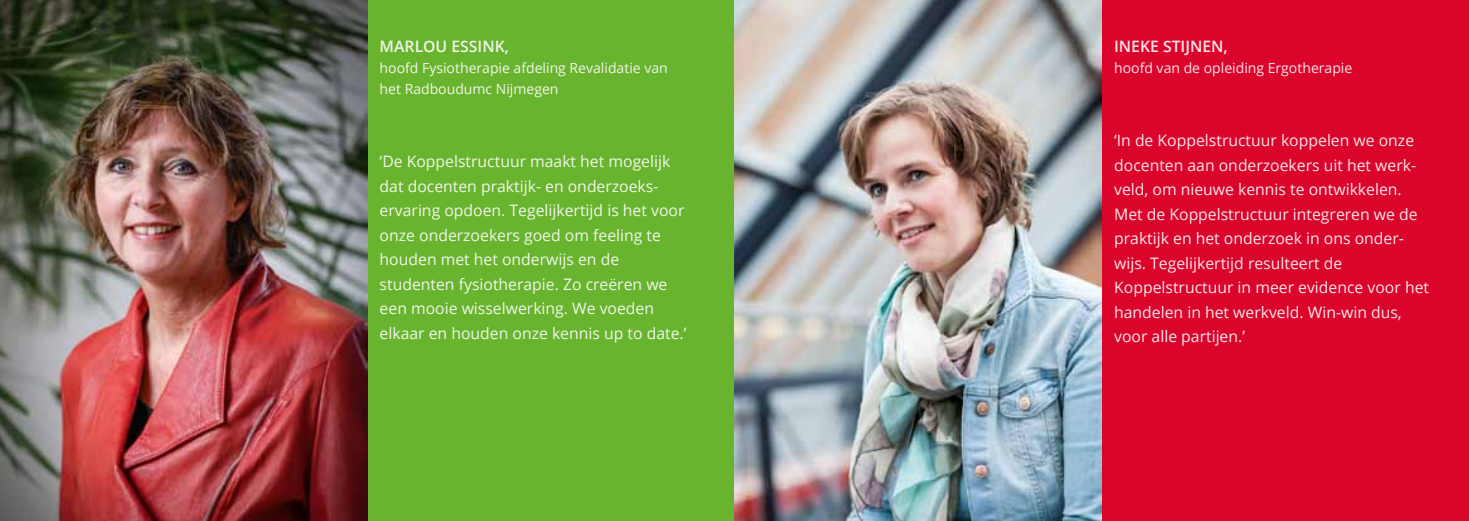
<style>
.page{position:relative;width:1469px;height:521px;background:#fff}
.page>*{position:absolute;margin:0;border:0;box-sizing:border-box;transform-origin:0 0}
.t1{font:15.75px/24.5px "Open Sans";color:#fff}
.t2{font:600 15.75px "Open Sans";color:#fff}
.t3{font:14px/21px "Open Sans";color:#fff}
</style>
<div class="page">
<div style="left:367px;top:0;width:382px;height:521px;background:#69b42e"></div>
<img style="left:0;top:0;width:367px;height:521px">
<div style="left:1101px;top:0;width:367px;height:521px;background:#db052c"></div>
<img style="left:734px;top:0;width:367px;height:521px">
<p class="t2" style="left:379px;top:35px;width:131px">MARLOU ESSINK,</p>
<p class="t3" style="left:379px;top:57px;width:290px">hoofd Fysiotherapie afdeling Revalidatie van het Radboudumc Nijmegen</p>
<p class="t1" style="left:379px;top:149px;width:308px">‘De Koppelstructuur maakt het mogelijk dat docenten praktijk- en onderzoeks&shy;ervaring opdoen. Tegelijkertijd is het voor onze onderzoekers goed om feeling te houden met het onderwijs en de studenten fysiotherapie. Zo creëren we een mooie wisselwerking. We voeden elkaar en houden onze kennis up to date.’</p>
<p class="t2" style="left:1114px;top:35px;width:115px">INEKE STIJNEN,</p>
<p class="t3" style="left:1114px;top:57px;width:240px">hoofd van de opleiding Ergotherapie</p>
<p class="t1" style="left:1114px;top:128px;width:316px">‘In de Koppelstructuur koppelen we onze docenten aan onderzoekers uit het werk&shy;veld, om nieuwe kennis te ontwikkelen.<br>Met de Koppelstructuur integreren we de praktijk en het onderzoek in ons onder&shy;wijs. Tegelijkertijd resulteert de Koppelstructuur in meer evidence voor het handelen in het werkveld. Win-win dus, voor alle partijen.’</p>
</div>
